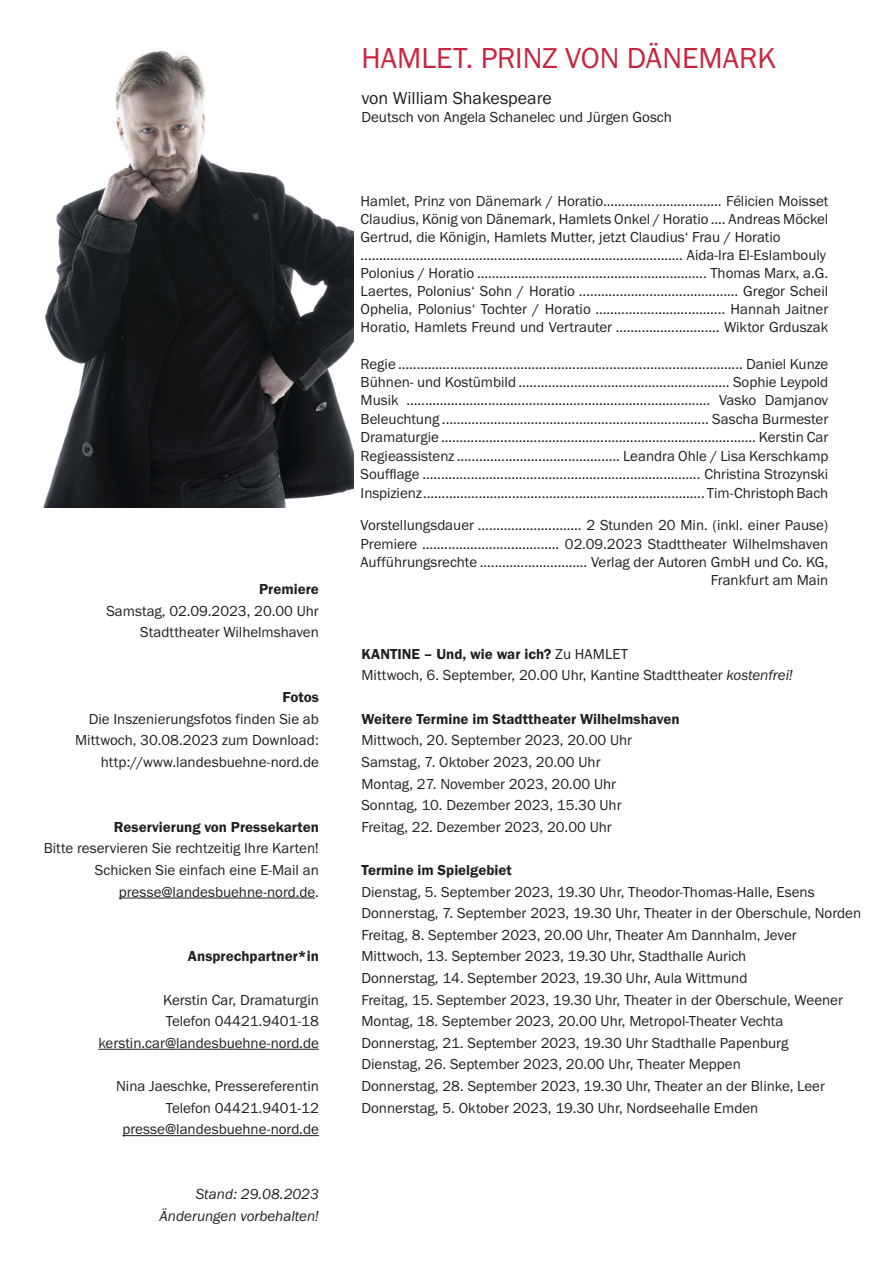
<style>
.page{position:relative;width:893px;height:1263px;background:#fff}
.page>*{position:absolute;margin:0;border:0;box-sizing:border-box;transform-origin:0 0}
.t1{font:30px "Franklin Gothic URW Boo";color:#c8233f}
.t2{font:18px "Franklin Gothic URW Boo";color:#231f20}
.t3{font:15px/21.6px "Franklin Gothic URW Boo";color:#231f20;text-align:right}
.t4{font:15px/21.6px "Franklin Gothic URW Dem";color:#231f20}
.t5{font:15px "Franklin Gothic URW Boo Ita";color:#231f20}
.s1{font-family:"Franklin Gothic URW Dem"}
.s2{font-family:"Franklin Gothic URW Boo Ita"}
.s3{font-family:"Franklin Gothic URW Boo"}
</style>
<div class="page">
<img style="left:43px;top:51px;width:310px;height:457px">
<hr style="left:119px;top:897px;width:196px;height:1px;background:#231f20">
<hr style="left:98px;top:1049px;width:221px;height:1px;background:#231f20">
<hr style="left:122px;top:1135px;width:197px;height:1px;background:#231f20">
<p class="t4" style="left:259px;top:578px;width:61px">Premiere</p>
<p class="t3" style="left:106px;top:600px;width:214px">Samstag, 02.09.2023, 20.00 Uhr</p>
<p class="t3" style="left:140px;top:621px;width:180px">Stadttheater Wilhelmshaven</p>
<p class="t4" style="left:283px;top:686px;width:38px">Fotos</p>
<p class="t3" style="left:75px;top:708px;width:245px">Die Inszenierungsfotos finden Sie ab<br>Mittwoch, 30.08.2023 zum Download:</p>
<p class="t3" style="left:101px;top:751px;width:220px">http://www.landesbuehne-nord.de</p>
<p class="t4" style="left:114px;top:816px;width:207px">Reservierung von Pressekarten</p>
<p class="t3" style="left:44px;top:837px;width:277px">Bitte reservieren Sie rechtzeitig Ihre Karten!<br>Schicken Sie einfach eine E-Mail an</p>
<p class="t3" style="left:119px;top:880px;width:202px">presse@landesbuehne-nord.de.</p>
<p class="t4" style="left:188px;top:945px;width:132px">Ansprechpartner*in</p>
<p class="t3" style="left:163px;top:988px;width:157px">Kerstin Car, Dramaturgin</p>
<p class="t3" style="left:166px;top:1010px;width:155px">Telefon 04421.9401-18</p>
<p class="t3" style="left:98px;top:1032px;width:222px">kerstin.car@landesbuehne-nord.de</p>
<p class="t3" style="left:116px;top:1075px;width:204px">Nina Jaeschke, Pressereferentin</p>
<p class="t3" style="left:166px;top:1096px;width:155px">Telefon 04421.9401-12</p>
<p class="t3" style="left:122px;top:1118px;width:198px">presse@landesbuehne-nord.de</p>
<p class="t5" style="left:196px;top:1184px;width:125px">Stand: 29.08.2023</p>
<p class="t5" style="left:159px;top:1206px;width:161px">Änderungen vorbehalten!</p>
<p class="t1" style="left:361px;top:39px;width:416px">HAMLET. PRINZ VON DÄNEMARK</p>
<p class="t2" style="left:361px;top:86px;width:192px">von William Shakespeare</p>
<p class="t3" style="left:361px;top:106px;width:312px">Deutsch von Angela Schanelec und Jürgen Gosch</p>
<p class="t3" style="left:361px;top:190px;width:469px">Hamlet, Prinz von Dänemark / Horatio................................ Félicien Moisset</p>
<p class="t3" style="left:361px;top:208px;width:469px">Claudius, König von Dänemark, Hamlets Onkel / Horatio .... Andreas Möckel</p>
<p class="t3" style="left:361px;top:228px;width:467px;line-height:18px;text-align:left">Gertrud, die Königin, Hamlets Mutter, jetzt Claudius‘ Frau / Horatio ....................................................................................... Aida-Ira El-Eslambouly</p>
<p class="t3" style="left:361px;top:262px;width:469px">Polonius / Horatio .............................................................. Thomas Marx, a.G.</p>
<p class="t3" style="left:361px;top:280px;width:469px">Laertes, Polonius‘ Sohn / Horatio ........................................... Gregor Scheil</p>
<p class="t3" style="left:361px;top:298px;width:469px">Ophelia, Polonius‘ Tochter / Horatio ................................... Hannah Jaitner</p>
<p class="t3" style="left:361px;top:316px;width:469px">Horatio, Hamlets Freund und Vertrauter ............................ Wiktor Grduszak</p>
<p class="t3" style="left:361px;top:353px;width:469px">Regie ............................................................................................. Daniel Kunze</p>
<p class="t3" style="left:361px;top:371px;width:469px">Bühnen- und Kostümbild ......................................................... Sophie Leypold</p>
<p class="t3" style="left:361px;top:389px;width:469px">Musik .................................................................................. Vasko Damjanov</p>
<p class="t3" style="left:361px;top:408px;width:469px">Beleuchtung ........................................................................ Sascha Burmester</p>
<p class="t3" style="left:361px;top:426px;width:469px">Dramaturgie ..................................................................................... Kerstin Car</p>
<p class="t3" style="left:361px;top:445px;width:469px">Regieassistenz ............................................ Leandra Ohle / Lisa Kerschkamp</p>
<p class="t3" style="left:361px;top:463px;width:469px">Soufflage ........................................................................... Christina Strozynski</p>
<p class="t3" style="left:361px;top:481px;width:469px">Inspizienz ............................................................................ Tim-Christoph Bach</p>
<p class="t3" style="left:361px;top:514px;width:469px">Vorstellungsdauer ............................ 2 Stunden 20 Min. (inkl. einer Pause)</p>
<p class="t3" style="left:361px;top:533px;width:469px">Premiere ..................................... 02.09.2023 Stadttheater Wilhelmshaven</p>
<p class="t3" style="left:361px;top:552px;width:469px;line-height:18px">Aufführungsrechte ............................. Verlag der Autoren GmbH und Co. KG,<br>Frankfurt am Main</p>
<p class="t3" style="left:361px;top:643px;width:433px;text-align:left"><span class="s1">KANTINE – Und, wie war ich?</span> Zu HAMLET<br>Mittwoch, 6. September, 20.00 Uhr, Kantine Stadttheater <span class="s2">kostenfrei!</span></p>
<p class="t4" style="left:361px;top:708px;width:320px">Weitere Termine im Stadttheater Wilhelmshaven<br><span class="s3">Mittwoch, 20. September 2023, 20.00 Uhr</span></p>
<p class="t3" style="left:361px;top:751px;width:241px">Samstag, 7. Oktober 2023, 20.00 Uhr</p>
<p class="t3" style="left:361px;top:772px;width:256px">Montag, 27. November 2023, 20.00 Uhr</p>
<p class="t3" style="left:361px;top:794px;width:262px">Sonntag, 10. Dezember 2023, 15.30 Uhr</p>
<p class="t3" style="left:361px;top:816px;width:252px">Freitag, 22. Dezember 2023, 20.00 Uhr</p>
<p class="t4" style="left:361px;top:859px;width:152px">Termine im Spielgebiet</p>
<p class="t3" style="left:361px;top:880px;width:455px">Dienstag, 5. September 2023, 19.30 Uhr, Theodor-Thomas-Halle, Esens</p>
<p class="t3" style="left:361px;top:902px;width:501px">Donnerstag, 7. September 2023, 19.30 Uhr, Theater in der Oberschule, Norden</p>
<p class="t3" style="left:361px;top:924px;width:437px">Freitag, 8. September 2023, 20.00 Uhr, Theater Am Dannhalm, Jever</p>
<p class="t3" style="left:361px;top:945px;width:386px">Mittwoch, 13. September 2023, 19.30 Uhr, Stadthalle Aurich</p>
<p class="t3" style="left:361px;top:967px;width:387px">Donnerstag, 14. September 2023, 19.30 Uhr, Aula Wittmund</p>
<p class="t3" style="left:361px;top:988px;width:483px">Freitag, 15. September 2023, 19.30 Uhr, Theater in der Oberschule, Weener</p>
<p class="t3" style="left:361px;top:1010px;width:423px">Montag, 18. September 2023, 20.00 Uhr, Metropol-Theater Vechta</p>
<p class="t3" style="left:361px;top:1032px;width:429px">Donnerstag, 21. September 2023, 19.30 Uhr Stadthalle Papenburg</p>
<p class="t3" style="left:361px;top:1053px;width:381px">Dienstag, 26. September 2023, 20.00 Uhr, Theater Meppen</p>
<p class="t3" style="left:361px;top:1075px;width:465px">Donnerstag, 28. September 2023, 19.30 Uhr, Theater an der Blinke, Leer</p>
<p class="t3" style="left:361px;top:1096px;width:398px">Donnerstag, 5. Oktober 2023, 19.30 Uhr, Nordseehalle Emden</p>
</div>
